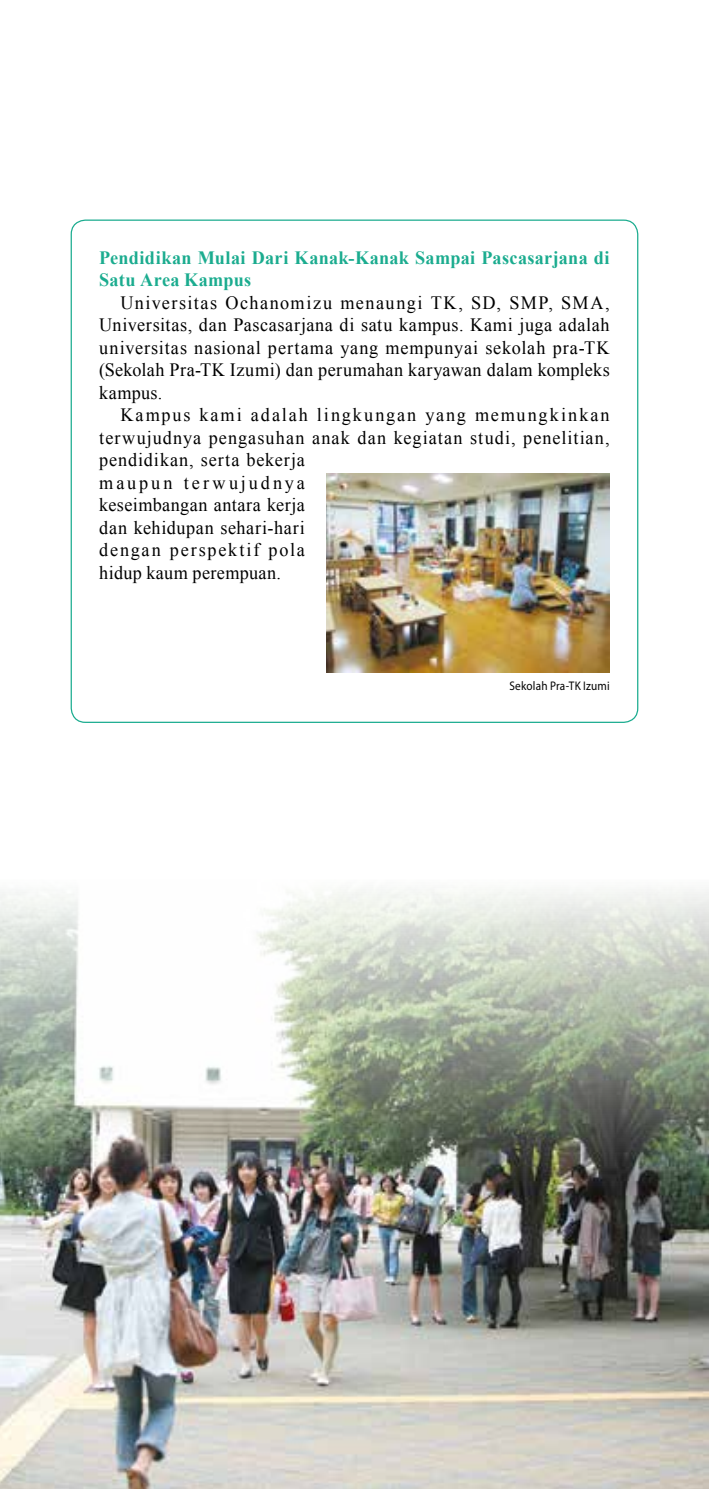
<style>
.page{position:relative;width:709px;height:1489px;background:#fff}
.page>*{position:absolute;margin:0;border:0;box-sizing:border-box;transform-origin:0 0}
.t1{font:18.75px/22.5px "Times New Roman";letter-spacing:.05em;color:#000;text-align:justify}
.t2{font:700 18.75px/22.5px "Times New Roman";letter-spacing:.02em;color:#1bac8f}
.t3{font:12.5px "Myriad Pro";letter-spacing:.015em;color:#000;scale:.9 1}
</style>
<div class="page">
<img style="left:0;top:889px;width:709px;height:599px">
<img style="left:326px;top:473px;width:283px;height:199px">
<p class="t2" style="left:99px;top:246px;width:512px">Pendidikan Mulai Dari Kanak-Kanak Sampai Pascasarjana di<br>Satu Area Kampus</p>
<p class="t1" style="left:99px;top:291px;width:512px;text-indent:21px">Universitas Ochanomizu menaungi TK, SD, SMP, SMA, Universitas, dan Pascasarjana di satu kampus. Kami juga adalah universitas nasional pertama yang mempunyai sekolah pra-TK (Sekolah Pra-TK Izumi) dan perumahan karyawan dalam kompleks kampus.</p>
<p class="t1" style="left:99px;top:403px;width:512px;text-align:left;text-indent:21px">Kampus kami adalah lingkungan yang memungkinkan terwujudnya pengasuhan anak dan kegiatan studi, penelitian, pendidikan, serta bekerja<br>maupun terwujudnya<br>keseimbangan antara kerja<br>dan kehidupan sehari-hari<br>dengan perspektif pola<br>hidup kaum perempuan.</p>
<p class="t3" style="left:509px;top:677px;width:113px">Sekolah Pra-TK Izumi</p>
</div>
